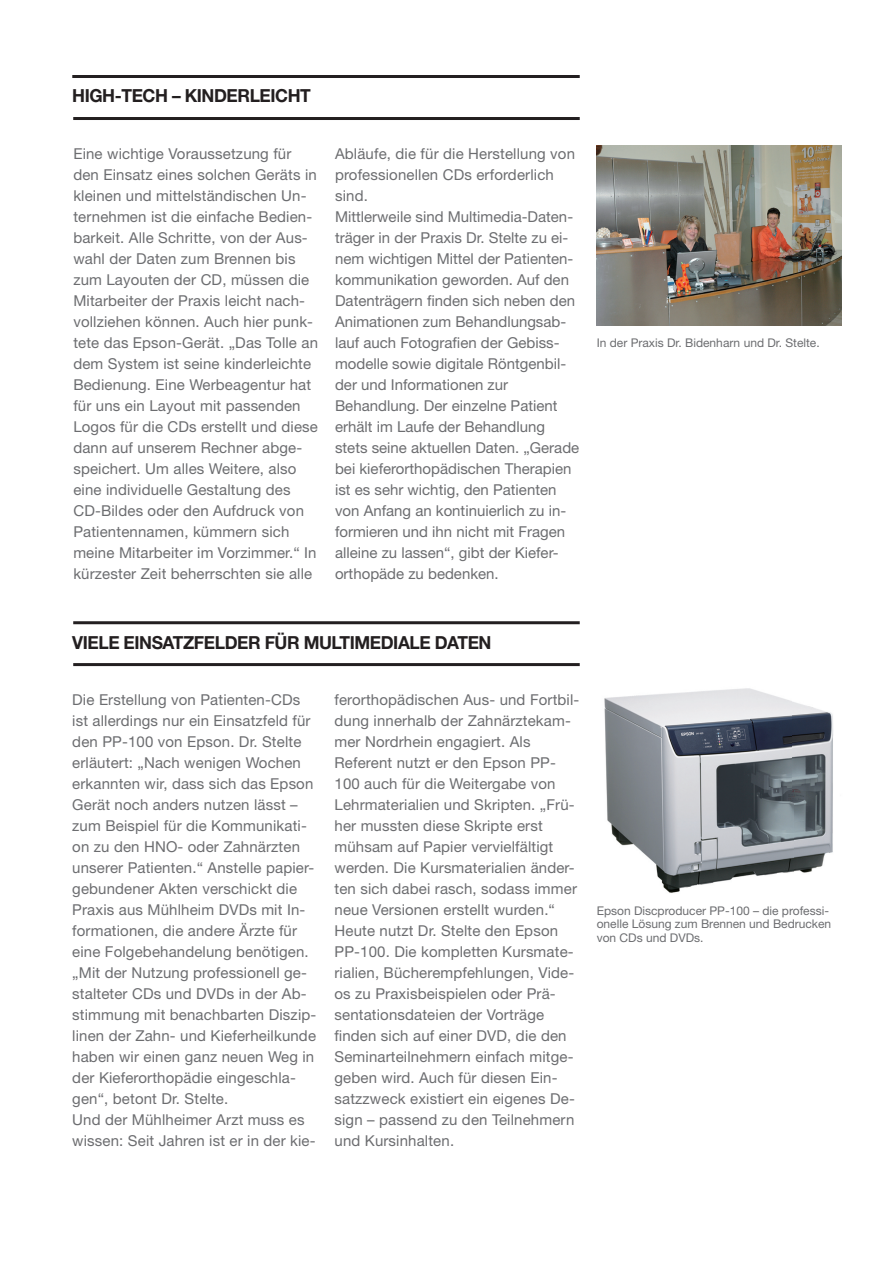
<style>
.page{position:relative;width:893px;height:1263px;background:#fff}
.page>*{position:absolute;margin:0;border:0;box-sizing:border-box;transform-origin:0 0}
.t1{font:700 18px "Helvetica Neue LT Std";letter-spacing:-.025em;color:#231f20}
.t2{font:15px/21px "Helvetica Neue LT Std";letter-spacing:.01em;color:#6c6d70}
.t3{font:12px/13.5px "Helvetica Neue LT Std";color:#6c6d70}
</style>
<div class="page">
<hr style="left:72px;top:75px;width:508px;height:3px;background:#231f20">
<hr style="left:73px;top:117px;width:507px;height:3px;background:#231f20">
<hr style="left:73px;top:621px;width:507px;height:3px;background:#231f20">
<hr style="left:73px;top:663px;width:507px;height:3px;background:#231f20">
<img style="left:597px;top:145px;width:245px;height:181px">
<img style="left:604px;top:688px;width:229px;height:205px">
<p class="t1" style="left:72px;top:85px;width:240px">HIGH-TECH – KINDERLEICHT</p>
<p class="t2" style="left:73px;top:143px;width:246px">Eine wichtige Voraussetzung für den Einsatz eines solchen Geräts in kleinen und mittelständischen Un&shy;ternehmen ist die einfache Bedien&shy;barkeit. Alle Schritte, von der Aus&shy;wahl der Daten zum Brennen bis zum Layouten der CD, müssen die Mitarbeiter der Praxis leicht nach&shy;vollziehen können. Auch hier punk&shy;tete das Epson-Gerät. „Das Tolle an dem System ist seine kinderleichte Bedienung. Eine Werbeagentur hat für uns ein Layout mit passenden Logos für die CDs erstellt und diese dann auf unserem Rechner abge&shy;speichert. Um alles Weitere, also eine individuelle Gestaltung des CD-Bildes oder den Aufdruck von Patientennamen, kümmern sich meine Mitarbeiter im Vorzimmer.“ In kürzester Zeit beherrschten sie alle</p>
<p class="t2" style="left:335px;top:143px;width:246px">Abläufe, die für die Herstellung von professionellen CDs erforderlich sind.<br>Mittlerweile sind Multimedia-Daten&shy;träger in der Praxis Dr. Stelte zu ei&shy;nem wichtigen Mittel der Patienten&shy;kommunikation geworden. Auf den<br>Datenträgern finden sich neben den<br>Animationen zum Behandlungsab&shy;lauf auch Fotografien der Gebiss&shy;modelle sowie digitale Röntgenbil&shy;der und Informationen zur<br>Behandlung. Der einzelne Patient erhält im Laufe der Behandlung stets seine aktuellen Daten. „Gerade bei kieferorthopädischen Therapien ist es sehr wichtig, den Patienten von Anfang an kontinuierlich zu in&shy;formieren und ihn nicht mit Fragen alleine zu lassen“, gibt der Kiefer&shy;orthopäde zu bedenken.</p>
<p class="t3" style="left:597px;top:336px;width:224px">In der Praxis Dr. Bidenharn und Dr. Stelte.</p>
<p class="t1" style="left:72px;top:631px;width:421px">VIELE EINSATZFELDER FÜR MULTIMEDIALE DATEN</p>
<p class="t2" style="left:72px;top:689px;width:246px">Die Erstellung von Patienten-CDs ist allerdings nur ein Einsatzfeld für den PP-100 von Epson. Dr. Stelte erläutert: „Nach wenigen Wochen erkannten wir, dass sich das Epson Gerät noch anders nutzen lässt – zum Beispiel für die Kommunikati&shy;on zu den HNO- oder Zahnärzten unserer Patienten.“ Anstelle papier&shy;gebundener Akten verschickt die Praxis aus Mühlheim DVDs mit In&shy;formationen, die andere Ärzte für eine Folgebehandelung benötigen. „Mit der Nutzung professionell ge&shy;stalteter CDs und DVDs in der Ab&shy;stimmung mit benachbarten Diszip&shy;linen der Zahn- und Kieferheilkunde haben wir einen ganz neuen Weg in der Kieferorthopädie eingeschla&shy;gen“, betont Dr. Stelte.<br>Und der Mühlheimer Arzt muss es wissen: Seit Jahren ist er in der kie-</p>
<p class="t2" style="left:334px;top:689px;width:246px">ferorthopädischen Aus- und Fortbil&shy;dung innerhalb der Zahnärztekam&shy;mer Nordrhein engagiert. Als Referent nutzt er den Epson PP-100 auch für die Weitergabe von Lehrmaterialien und Skripten. „Frü&shy;her mussten diese Skripte erst mühsam auf Papier vervielfältigt werden. Die Kursmaterialien änder&shy;ten sich dabei rasch, sodass immer neue Versionen erstellt wurden.“ Heute nutzt Dr. Stelte den Epson PP-100. Die kompletten Kursmate&shy;rialien, Bücherempfehlungen, Vide&shy;os zu Praxisbeispielen oder Prä&shy;sentationsdateien der Vorträge finden sich auf einer DVD, die den Seminarteilnehmern einfach mitge&shy;geben wird. Auch für diesen Ein&shy;satzzweck existiert ein eigenes De&shy;sign – passend zu den Teilnehmern und Kursinhalten.</p>
<p class="t3" style="left:597px;top:903px;width:236px">Epson Discproducer PP-100 – die professi&shy;onelle Lösung zum Brennen und Bedrucken von CDs und DVDs.</p>
</div>
